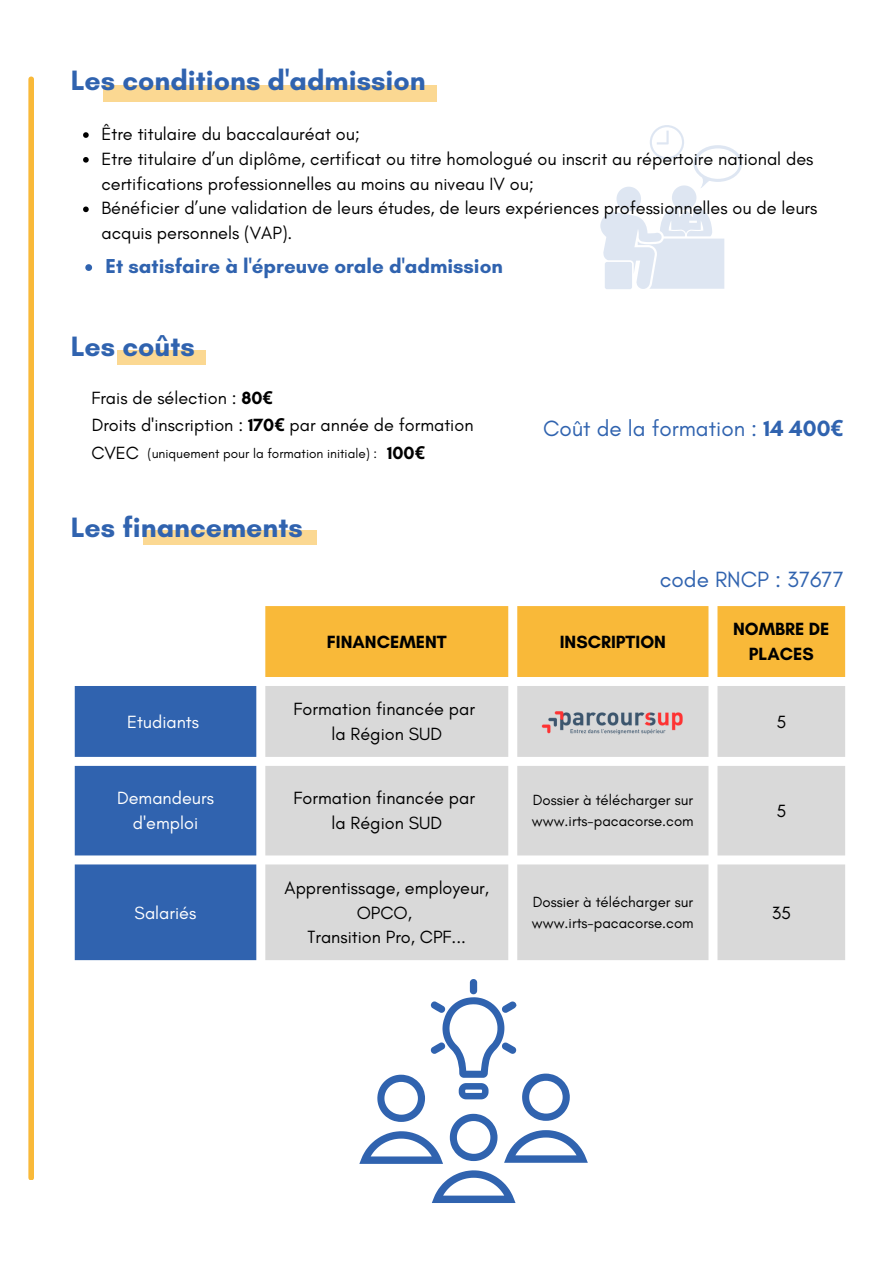
<style>
.page{position:relative;width:894px;height:1264px;background:#fff}
.page>*{position:absolute;margin:0;border:0;box-sizing:border-box;transform-origin:0 0}
.t1{font:700 28.5px "Glacial Indifference";color:#3063af}
.t2{font:22.5px "Glacial Indifference";color:#3063af}
.t3{font:700 20.55px "Glacial Indifference";color:#3063af}
.t4{font:18px/24.8px "Glacial Indifference";color:#000}
.t5{font:700 18px/24.8px "Glacial Indifference";color:#000;text-align:center}
.t6{font:18px/24.8px "Glacial Indifference";color:#fff;text-align:center}
.t7{font:15px/20.2px "Glacial Indifference";color:#000}
.t8{font:13.5px "Glacial Indifference";color:#000}
.s1{font-weight:700}
.s2{font-family:"Noto Sans";font-weight:700}
.s3{font-family:"Noto Sans"}
</style>
<div class="page">
<div style="left:104px;top:85px;width:333px;height:17px;background:#fbd892"></div>
<svg style="left:600px;top:125px;width:142px;height:164px"></svg>
<div style="left:117px;top:350px;width:89px;height:15px;background:#fbd892"></div>
<svg style="left:28px;top:76px;width:6px;height:1104px;background:#f9bd46"></svg>
<div style="left:265px;top:606px;width:579px;height:71px;background:#f9b939"></div>
<svg style="left:75px;top:686px;width:181px;height:274px;background:#3d6db4"></svg>
<svg style="left:265px;top:686px;width:579px;height:274px;background:#dcdcdc"></svg>
<img style="left:535px;top:693px;width:154px;height:55px">
<div style="left:143px;top:530px;width:174px;height:14px;background:#fbd892"></div>
<svg style="left:359px;top:979px;width:228px;height:223px"></svg>
<svg style="left:83px;top:132px;width:6px;height:6px"></svg>
<svg style="left:83px;top:157px;width:6px;height:6px"></svg>
<svg style="left:83px;top:206px;width:6px;height:6px"></svg>
<svg style="left:85px;top:264px;width:7px;height:7px"></svg>
<p class="t1" style="left:71px;top:63px;width:356px">Les conditions d'admission</p>
<p class="t4" style="left:101px;top:121px;width:260px">Être titulaire du baccalauréat ou;</p>
<p class="t4" style="left:101px;top:146px;width:713px">Etre titulaire d’un diplôme, certificat ou titre homologué ou inscrit au répertoire national des certifications professionnelles au moins au niveau IV ou;</p>
<p class="t4" style="left:101px;top:196px;width:717px">Bénéficier d’une validation de leurs études, de leurs expériences professionnelles ou de leurs acquis personnels (VAP).</p>
<p class="t3" style="left:106px;top:254px;width:398px">Et satisfaire à l'épreuve orale d'admission</p>
<p class="t1" style="left:71px;top:329px;width:126px">Les coûts</p>
<p class="t4" style="left:91px;top:385px;width:183px">Frais de sélection : <span class="s1">80</span><span class="s2">€</span></p>
<p class="t4" style="left:92px;top:413px;width:383px">Droits d'inscription : <span class="s1">170</span><span class="s2">€</span> par année de formation</p>
<p class="t2" style="left:543px;top:414px;width:302px">Coût de la formation : <span class="s1">14 400</span><span class="s2">€</span></p>
<p class="t4" style="left:91px;top:440px;width:49px">CVEC</p>
<p class="t8" style="left:147px;top:445px;width:231px">(uniquement pour la formation initiale) :</p>
<p class="t5" style="left:387px;top:440px;width:39px">100<span class="s3">€</span></p>
<p class="t1" style="left:71px;top:510px;width:233px">Les financements</p>
<p class="t2" style="left:659px;top:566px;width:185px">code RNCP : 37677</p>
<h1 class="t5" style="left:327px;top:629px;width:121px">FINANCEMENT</h1>
<p class="t5" style="left:559px;top:629px;width:108px">INSCRIPTION</p>
<p class="t5" style="left:733px;top:616px;width:98px">NOMBRE DE<br>PLACES</p>
<p class="t6" style="left:127px;top:709px;width:74px">Etudiants</p>
<p class="t4" style="left:293px;top:696px;width:183px">Formation financée par</p>
<p class="t4" style="left:331px;top:721px;width:112px">la Région SUD</p>
<h5 class="t6" style="left:117px;top:785px;width:98px">Demandeurs d'emploi</h5>
<h5 class="t4" style="left:293px;top:785px;width:183px">Formation financée par</h5>
<h3 class="t4" style="left:331px;top:810px;width:112px">la Région SUD</h3>
<h2 class="t6" style="left:135px;top:899px;width:63px">Salariés</h2>
<h1 class="t4" style="left:284px;top:875px;width:206px;text-align:center">Apprentissage, employeur,<br>OPCO,</h1>
<h2 class="t4" style="left:307px;top:924px;width:160px">Transition Pro, CPF...</h2>
<h1 class="t4" style="left:776px;top:709px;width:11px">5</h1>
<p class="t7" style="left:532px;top:790px;width:163px">Dossier à télécharger sur www.irts-pacacorse.com</p>
<h4 class="t4" style="left:776px;top:797px;width:11px">5</h4>
<p class="t7" style="left:532px;top:891px;width:163px">Dossier à télécharger sur www.irts-pacacorse.com</p>
<p class="t4" style="left:771px;top:899px;width:21px">35</p>
</div>
